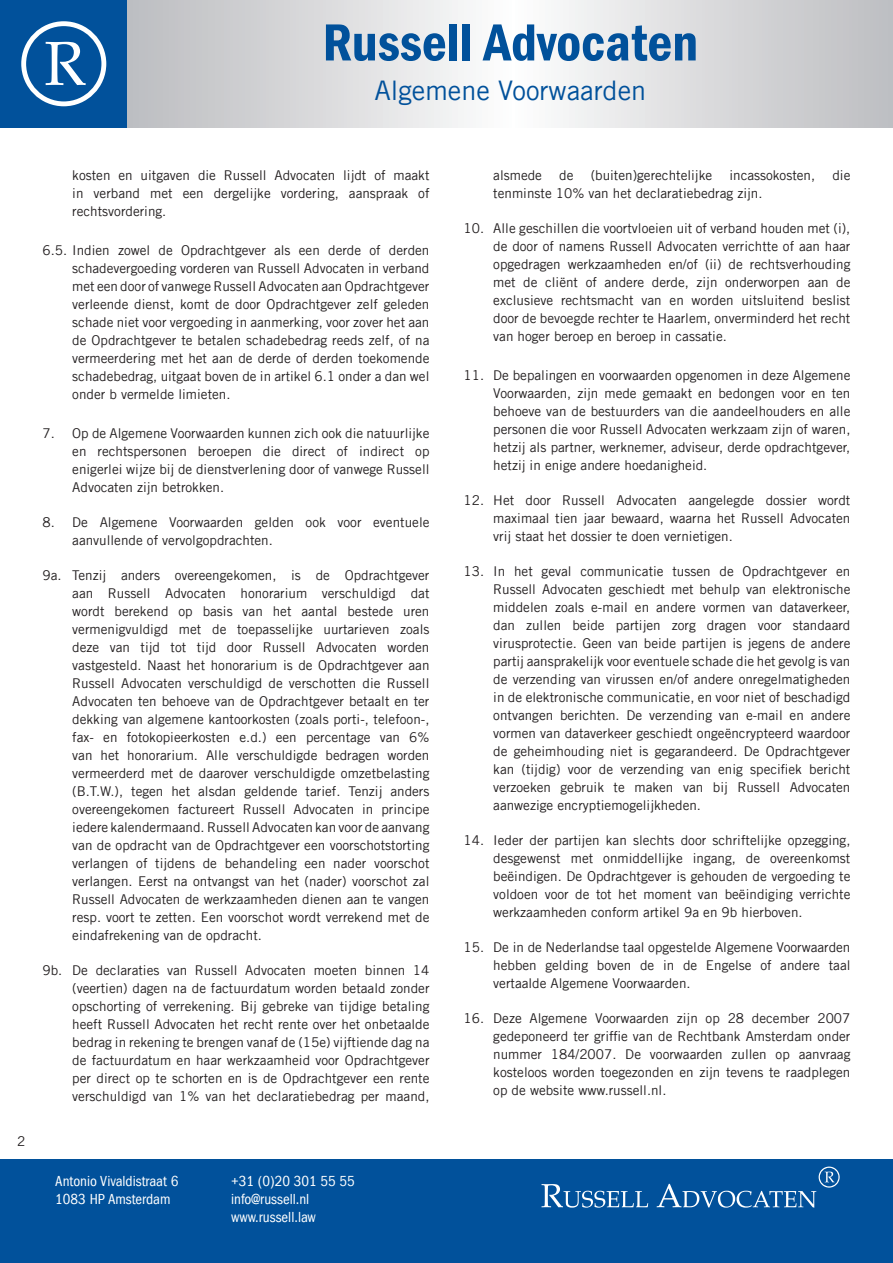
<style>
.page{position:relative;width:893px;height:1263px;background:#fff}
.page>*{position:absolute;margin:0;border:0;box-sizing:border-box;transform-origin:0 0}
.t1{font:600 condensed 54px "Franklin Gothic LT";color:#01519b}
.t2{font:27px "Trade Gothic LT";color:#01519b}
.t3{font:condensed 15px/18px "Franklin Gothic LT";color:#fff}
.t4{font:13.5px/18px "Trade Gothic LT";color:#231f20;text-align:justify}
</style>
<div class="page">
<div style="left:0;top:0;width:128px;height:128px;background:#01519b"></div>
<svg style="left:128px;top:0;width:765px;height:128px"></svg>
<svg style="left:46px;top:42px;width:40px;height:43px"></svg>
<div style="left:21px;top:21px;width:85px;height:85px;border:5px solid #fff;border-radius:50%"></div>
<div style="left:0;top:1159px;width:893px;height:104px;background:#01519b"></div>
<svg style="left:541px;top:1184px;width:107px;height:23px"></svg>
<svg style="left:657px;top:1166px;width:183px;height:42px"></svg>
<h1 class="t1" style="left:323px;top:12px;width:377px">Russell Advocaten</h1>
<h2 class="t2" style="left:374px;top:74px;width:273px">Algemene Voorwaarden</h2>
<p class="t4" style="left:17px;top:1131px;width:10px">2</p>
<p class="t4" style="left:72px;top:166px;width:359px">kosten en uitgaven die Russell Advocaten lijdt of maakt in verband met een dergelijke vordering, aanspraak of rechtsvordering.</p>
<p class="t4" style="left:72px;top:241px;width:359px;text-indent:-30px">6.5. Indien zowel de Opdrachtgever als een derde of derden schadevergoeding vorderen van Russell Advocaten in verband met een door of vanwege Russell Advocaten aan Opdrachtgever verleende dienst, komt de door Opdrachtgever zelf geleden schade niet voor vergoeding in aanmerking, voor zover het aan de Opdrachtgever te betalen schadebedrag reeds zelf, of na vermeerdering met het aan de derde of derden toekomende schadebedrag, uitgaat boven de in artikel 6.1 onder a dan wel onder b vermelde limieten.</p>
<p class="t4" style="left:72px;top:424px;width:359px;text-indent:-30px">7. Op de Algemene Voorwaarden kunnen zich ook die natuurlijke en rechtspersonen beroepen die direct of indirect op enigerlei wijze bij de dienstverlening door of vanwege Russell Advocaten zijn betrokken.</p>
<p class="t4" style="left:72px;top:513px;width:359px;text-indent:-30px">8. De Algemene Voorwaarden gelden ook voor eventuele aanvullende of vervolgopdrachten.</p>
<p class="t4" style="left:72px;top:566px;width:359px;text-indent:-30px">9a. Tenzij anders overeengekomen, is de Opdrachtgever aan Russell Advocaten honorarium verschuldigd dat wordt berekend op basis van het aantal bestede uren vermenigvuldigd met de toepasselijke uurtarieven zoals deze van tijd tot tijd door Russell Advocaten worden vastgesteld. Naast het honorarium is de Opdrachtgever aan Russell Advocaten verschuldigd de verschotten die Russell Advocaten ten behoeve van de Opdrachtgever betaalt en ter dekking van algemene kantoorkosten (zoals porti-, telefoon-, fax- en fotokopieerkosten e.d.) een percentage van 6% van het honorarium. Alle verschuldigde bedragen worden vermeerderd met de daarover verschuldigde omzetbelasting (B.T.W.), tegen het alsdan geldende tarief. Tenzij anders overeengekomen factureert Russell Advocaten in principe iedere kalendermaand. Russell Advocaten kan voor de aanvang van de opdracht van de Opdrachtgever een voorschotstorting verlangen of tijdens de behandeling een nader voorschot verlangen. Eerst na ontvangst van het (nader) voorschot zal Russell Advocaten de werkzaamheden dienen aan te vangen resp. voort te zetten. Een voorschot wordt verrekend met de eindafrekening van de opdracht.</p>
<p class="t4" style="left:72px;top:961px;width:359px;text-indent:-30px">9b. De declaraties van Russell Advocaten moeten binnen 14 (veertien) dagen na de factuurdatum worden betaald zonder opschorting of verrekening. Bij gebreke van tijdige betaling heeft Russell Advocaten het recht rente over het onbetaalde bedrag in rekening te brengen vanaf de (15e) vijftiende dag na de factuurdatum en haar werkzaamheid voor Opdrachtgever per direct op te schorten en is de Opdrachtgever een rente verschuldigd van 1% van het declaratiebedrag per maand,</p>
<p class="t3" style="left:55px;top:1172px;width:125px">Antonio Vivaldistraat 6<br>1083 HP Amsterdam</p>
<p class="t3" style="left:231px;top:1172px;width:125px">+31 (0)20 301 55 55 info@russell.nl www.russell.law</p>
<p class="t4" style="left:493px;top:166px;width:50px">alsmede</p>
<p class="t4" style="left:559px;top:166px;width:16px">de</p>
<p class="t4" style="left:591px;top:166px;width:123px">(buiten)gerechtelijke</p>
<p class="t4" style="left:729px;top:166px;width:87px">incassokosten,</p>
<p class="t4" style="left:832px;top:166px;width:20px">die</p>
<p class="t4" style="left:493px;top:184px;width:271px">tenminste 10% van het declaratiebedrag zijn.</p>
<p class="t4" style="left:493px;top:219px;width:359px;text-indent:-30px">10. Alle geschillen die voortvloeien uit of verband houden met (i), de door of namens Russell Advocaten verrichtte of aan haar opgedragen werkzaamheden en/of (ii) de rechtsverhouding met de cliënt of andere derde, zijn onderworpen aan de exclusieve rechtsmacht van en worden uitsluitend beslist door de bevoegde rechter te Haarlem, onverminderd het recht van hoger beroep en beroep in cassatie.</p>
<p class="t4" style="left:493px;top:366px;width:359px;text-indent:-30px">11. De bepalingen en voorwaarden opgenomen in deze Algemene Voorwaarden, zijn mede gemaakt en bedongen voor en ten behoeve van de bestuurders van die aandeelhouders en alle personen die voor Russell Advocaten werkzaam zijn of waren, hetzij als partner, werknemer, adviseur, derde opdrachtgever, hetzij in enige andere hoedanigheid.</p>
<p class="t4" style="left:493px;top:491px;width:359px;text-indent:-30px">12. Het door Russell Advocaten aangelegde dossier wordt maximaal tien jaar bewaard, waarna het Russell Advocaten vrij staat het dossier te doen vernietigen.</p>
<p class="t4" style="left:493px;top:562px;width:359px;text-indent:-30px">13. In het geval communicatie tussen de Opdrachtgever en Russell Advocaten geschiedt met behulp van elektronische middelen zoals e-mail en andere vormen van dataverkeer, dan zullen beide partijen zorg dragen voor standaard virusprotectie. Geen van beide partijen is jegens de andere partij aansprakelijk voor eventuele schade die het gevolg is van de verzending van virussen en/of andere onregelmatigheden in de elektronische communicatie, en voor niet of beschadigd ontvangen berichten. De verzending van e-mail en andere vormen van dataverkeer geschiedt ongeëncrypteerd waardoor de geheimhouding niet is gegarandeerd. De Opdrachtgever kan (tijdig) voor de verzending van enig specifiek bericht verzoeken gebruik te maken van bij Russell Advocaten aanwezige encryptiemogelijkheden.</p>
<p class="t4" style="left:493px;top:831px;width:359px;text-indent:-30px">14. Ieder der partijen kan slechts door schriftelijke opzegging, desgewenst met onmiddellijke ingang, de overeenkomst beëindigen. De Opdrachtgever is gehouden de vergoeding te voldoen voor de tot het moment van beëindiging verrichte werkzaamheden conform artikel 9a en 9b hierboven.</p>
<p class="t4" style="left:493px;top:938px;width:359px;text-indent:-30px">15. De in de Nederlandse taal opgestelde Algemene Voorwaarden hebben gelding boven de in de Engelse of andere taal vertaalde Algemene Voorwaarden.</p>
<p class="t4" style="left:493px;top:1009px;width:359px;text-indent:-30px">16. Deze Algemene Voorwaarden zijn op 28 december 2007 gedeponeerd ter griffie van de Rechtbank Amsterdam onder nummer 184/2007. De voorwaarden zullen op aanvraag kosteloos worden toegezonden en zijn tevens te raadplegen op de website www.russell.nl.</p>
</div>
